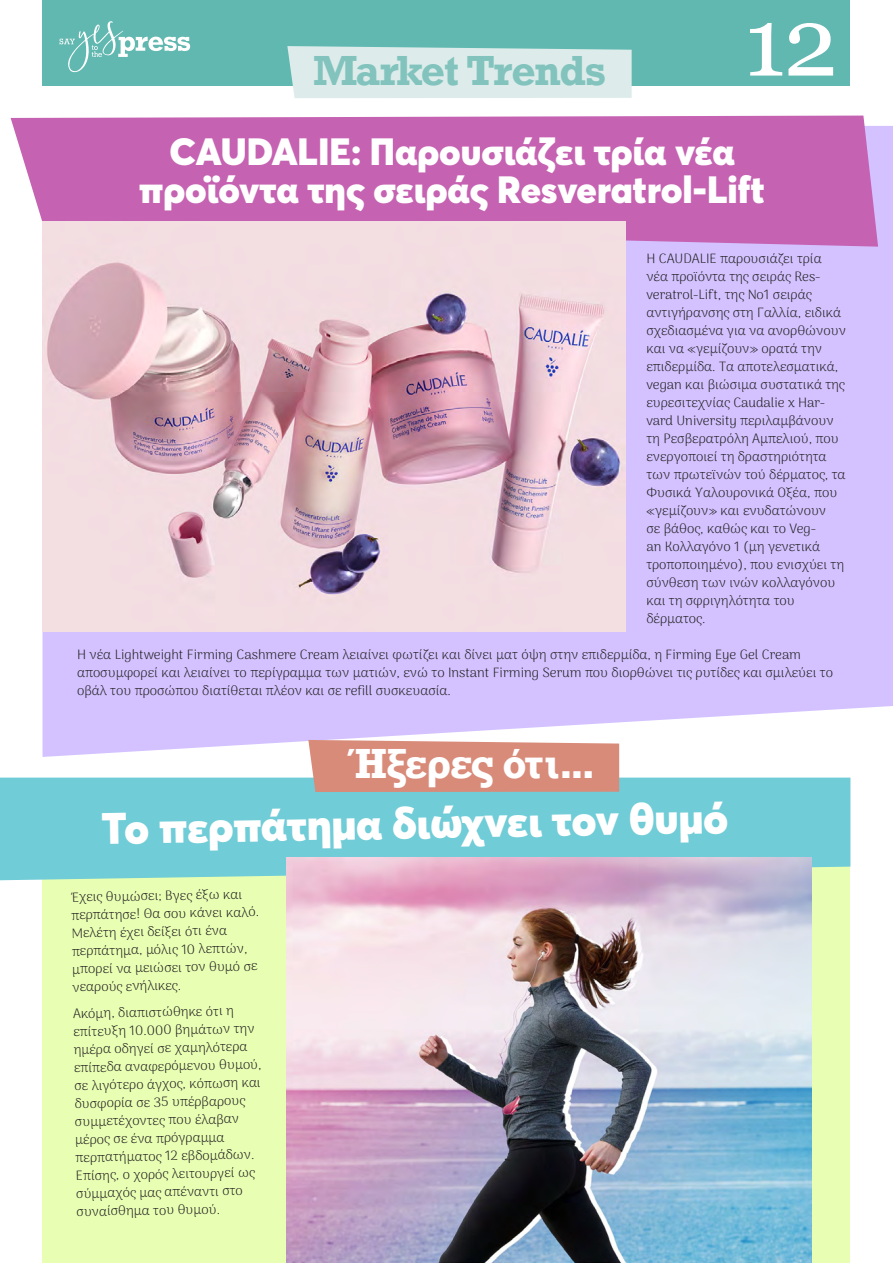
<style>
.page{position:relative;width:893px;height:1263px;background:#fff}
.page>*{position:absolute;margin:0;border:0;box-sizing:border-box;transform-origin:0 0}
.t1{font:97.5px "Georgia";color:#fff}
.t2{font:900 43.5px "Averta";color:#fff}
.t3{font:700 39.6px "Rockwell";letter-spacing:-.035em;color:#82c3bd}
.t4{font:700 39.6px "Rockwell";letter-spacing:-.02em;color:#fff}
.t5{font:900 37.5px/37.5px "Averta";color:#fff;text-align:center}
.t6{font:100 13.5px/18px "Arima";color:#231f20}
</style>
<div class="page">
<div style="left:43px;top:0;width:807px;height:85px;background:#61b8b0"></div>
<svg style="left:60px;top:21px;width:130px;height:51px"></svg>
<svg style="left:43px;top:126px;width:850px;height:631px;background:#d6c6fe"></svg>
<div style="left:43px;top:797px;width:807px;height:466px;background:#e8ffb3"></div>
<div style="left:11px;top:116px;width:867px;height:131px;background:#c662b2"></div>
<div style="left:0;top:777px;width:850px;height:103px;background:#70ccd7"></div>
<div style="left:287px;top:46px;width:345px;height:52px;background:#ddecea"></div>
<div style="left:308px;top:740px;width:311px;height:52px;background:#d98b7a"></div>
<img style="left:43px;top:221px;width:582px;height:410px">
<img style="left:287px;top:857px;width:525px;height:406px">
<h3 class="t3" style="left:313px;top:45px;width:294px">Market Trends</h3>
<h1 class="t1" style="left:744px;top:-29px;width:95px">12</h1>
<h3 class="t5" style="left:139px;top:132px;width:627px">CAUDALIE: Παρουσιάζει τρία νέα προϊόντα της σειράς Resveratrol-Lift</h3>
<p class="t6" style="left:646px;top:250px;width:201px">Η CAUDALIE παρουσιάζει τρία νέα προϊόντα της σειράς Res&shy;veratrol-Lift, της Νο1 σειράς αντιγήρανσης στη Γαλλία, ειδικά σχεδιασμένα για να ανορθώνουν και να «γεμίζουν» ορατά την επιδερμίδα. Τα αποτελεσματικά, vegan και βιώσιμα συστατικά της ευρεσιτεχνίας Caudalie x Har&shy;vard University περιλαμβάνουν τη Ρεσβερατρόλη Αμπελιού, που ενεργοποιεί τη δραστηριότητα των πρωτεϊνών τού δέρματος, τα<br>Φυσικά Υαλουρονικά Οξέα, που «γεμίζουν» και ενυδατώνουν<br>σε βάθος, καθώς και το Veg-<br>an Κολλαγόνο 1 (μη γενετικά τροποποιημένο), που ενισχύει τη σύνθεση των ινών κολλαγόνου και τη σφριγηλότητα του δέρματος.</p>
<p class="t6" style="left:77px;top:645px;width:757px">Η νέα Lightweight Firming Cashmere Cream λειαίνει φωτίζει και δίνει ματ όψη στην επιδερμίδα, η Firming Eye Gel Cream αποσυμφορεί και λειαίνει το περίγραμμα των ματιών, ενώ το Instant Firming Serum που διορθώνει τις ρυτίδες και σμιλεύει το οβάλ του προσώπου διατίθεται πλέον και σε refill συσκευασία.</p>
<h3 class="t4" style="left:347px;top:738px;width:250px">Ήξερες ότι...</h3>
<h2 class="t2" style="left:101px;top:800px;width:628px;rotate:-1deg">Το περπάτημα διώχνει τον θυμό</h2>
<p class="t6" style="left:71px;top:888px;width:189px;rotate:-1deg">Έχεις θυμώσει; Βγες έξω και περπάτησε! Θα σου κάνει καλό.<br>Μελέτη έχει δείξει ότι ένα περπάτημα, μόλις 10 λεπτών, μπορεί να μειώσει τον θυμό σε νεαρούς ενήλικες.</p>
<p class="t6" style="left:73px;top:1004px;width:189px;rotate:-1deg">Ακόμη, διαπιστώθηκε ότι η επίτευξη 10.000 βημάτων την ημέρα οδηγεί σε χαμηλότερα επίπεδα αναφερόμενου θυμού, σε λιγότερο άγχος, κόπωση και δυσφορία σε 35 υπέρβαρους συμμετέχοντες που έλαβαν μέρος σε ένα πρόγραμμα περπατήματος 12 εβδομάδων.<br>Επίσης, ο χορός λειτουργεί ως σύμμαχός μας απέναντι στο συναίσθημα του θυμού.</p>
</div>
